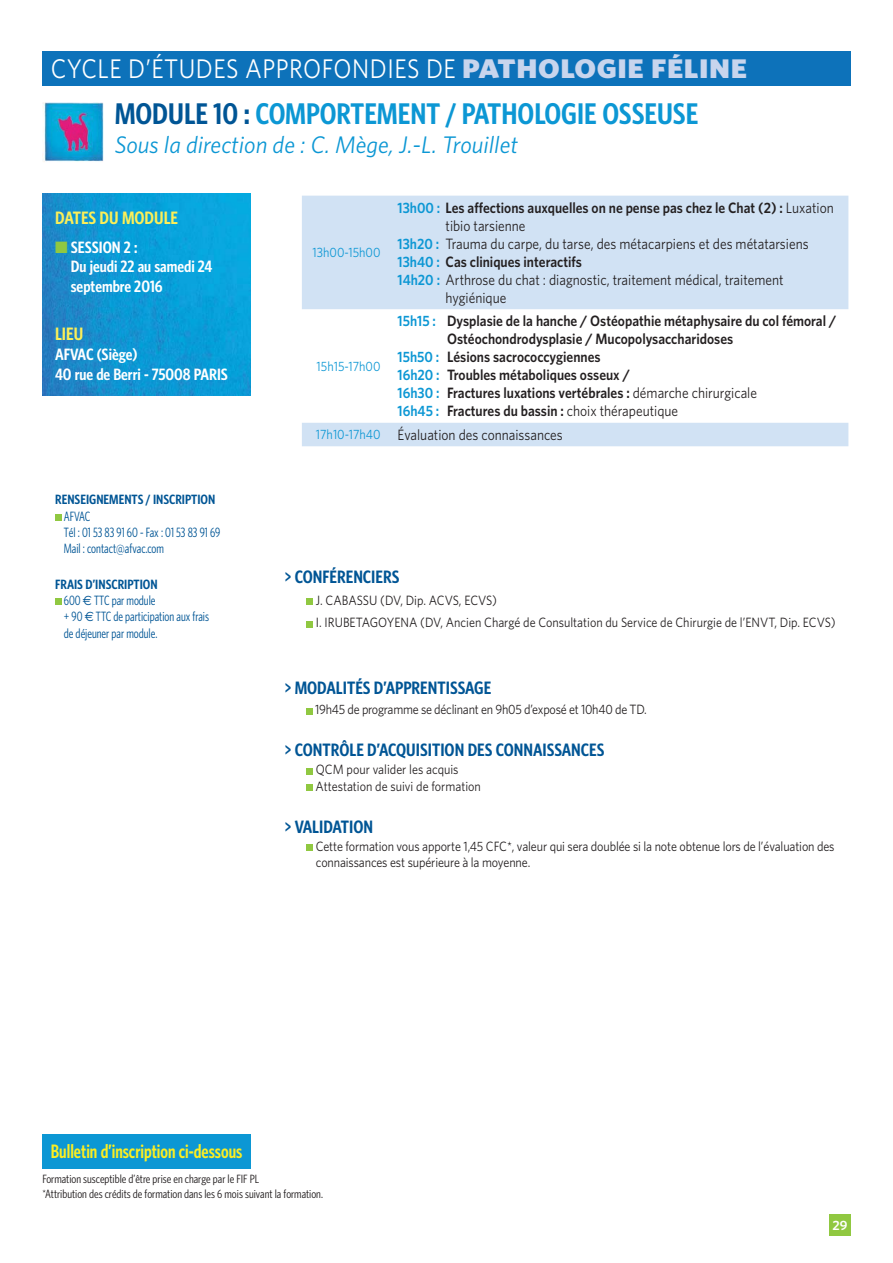
<style>
.page{position:relative;width:893px;height:1263px;background:#fff}
.page>*{position:absolute;margin:0;border:0;box-sizing:border-box;transform-origin:0 0}
.t1{font:600 30px "Whitney Condensed";color:#0c97d4}
.t2{font:27px "Whitney";letter-spacing:.02em;color:#fff;scale:.9 1}
.t3{font:italic 24px "Whitney";color:#0c97d4}
.t4{font:600 19.5px "Whitney Condensed";color:#fcee21;scale:.9 1}
.t5{font:600 18px "Whitney Condensed";color:#005595}
.t6{font:600 18px "Whitney Condensed";color:#fcef58}
.t7{font:600 16.5px/19.8px "Whitney Condensed";color:#fff}
.t8{font:600 15px "Whitney";color:#231f20;scale:.9 1}
.t9{font:15px "Whitney";color:#231f20;scale:.9 1}
.t10{font:13.5px/16.2px "Whitney";letter-spacing:-.01em;color:#231f20;scale:.9 1}
.t11{font:13.5px/16.2px "Whitney Condensed";color:#005595;scale:.9 1}
.t12{font:600 13.5px "Whitney Condensed";color:#005595}
.t13{font:13.5px "Whitney";color:#0c97d4;scale:.9 1}
.t14{font:600 13.5px "Whitney";color:#fff}
.t15{font:12px/14.4px "Whitney Condensed";color:#231f20}
.s1{font-weight:900;color:#c8d5ed}
.s2{color:#005595}
.s3{font-weight:600}
.s4{font-family:"Euro Sans"}
.s5{color:#0c97d4}
.s6{font-weight:400}
.s7{font-weight:600;color:#0c97d4}
.s8{font-size:13.5px;color:#0c97d4}
</style>
<div class="page">
<div style="left:829px;top:1215px;width:21px;height:21px;background:#90c841"></div>
<img style="left:42px;top:194px;width:209px;height:201px">
<svg style="left:302px;top:196px;width:546px;height:250px;fill:#d1e2f4"></svg>
<svg style="left:306px;top:599px;width:6px;height:6px"></svg>
<svg style="left:306px;top:621px;width:6px;height:6px"></svg>
<svg style="left:306px;top:708px;width:6px;height:6px"></svg>
<svg style="left:306px;top:768px;width:6px;height:6px"></svg>
<div style="left:306px;top:784px;width:6px;height:7px;background:#90c841"></div>
<div style="left:306px;top:844px;width:6px;height:7px;background:#90c841"></div>
<div style="left:42px;top:51px;width:808px;height:34px;background:#0d72ba"></div>
<img style="left:42px;top:102px;width:62px;height:60px">
<div style="left:55px;top:514px;width:7px;height:7px;background:#90c841"></div>
<div style="left:55px;top:599px;width:7px;height:6px;background:#90c841"></div>
<div style="left:42px;top:1134px;width:209px;height:34px;background:#0c97d4"></div>
<svg style="left:56px;top:241px;width:11px;height:12px"></svg>
<h2 class="t2" style="left:51px;top:58px;width:775px">CYCLE D’ÉTUDES APPROFONDIES DE <span class="s1">PATHOLOGIE FÉLINE</span></h2>
<h1 class="t1" style="left:115px;top:102px;width:585px"><span class="s2">MODULE 10 :</span> COMPORTEMENT / PATHOLOGIE OSSEUSE</h1>
<h3 class="t3" style="left:115px;top:135px;width:405px">Sous la direction de : C. Mège, J.-L. Trouillet</h3>
<p class="t6" style="left:55px;top:211px;width:124px">DATES DU MODULE</p>
<p class="t7" style="left:71px;top:238px;width:143px">SESSION 2 :<br>Du jeudi 22 au samedi 24 septembre 2016</p>
<p class="t6" style="left:55px;top:327px;width:30px">LIEU</p>
<p class="t7" style="left:55px;top:346px;width:174px">AFVAC (Siège)<br>40 rue de Berri - 75008 PARIS</p>
<p class="t12" style="left:55px;top:495px;width:162px">RENSEIGNEMENTS / INSCRIPTION</p>
<p class="t11" style="left:64px;top:509px;width:175px">AFVAC<br>Tél : 01 53 83 91 60 - Fax : 01 53 83 91 69<br>Mail : contact@afvac.com</p>
<p class="t11" style="left:64px;top:577px;width:163px;text-indent:-9px"><span class="s3">FRAIS D’INSCRIPTION<br></span>600 <span class="s4">€</span> TTC par module<br>+ 90 <span class="s4">€</span> TTC de participation aux frais de déjeuner par module.</p>
<p class="t13" style="left:312px;top:248px;width:77px">13h00-15h00</p>
<p class="t8" style="left:397px;top:202px;width:486px"><span class="s5">13h00 :</span> Les affections auxquelles on ne pense pas chez le Chat (2) : <span class="s6">Luxation</span></p>
<p class="t9" style="left:445px;top:220px;width:90px">tibio tarsienne</p>
<p class="t9" style="left:397px;top:238px;width:458px"><span class="s7">13h20 :</span> Trauma du carpe, du tarse, des métacarpiens et des métatarsiens</p>
<p class="t8" style="left:397px;top:256px;width:206px"><span class="s5">13h40 :</span> Cas cliniques interactifs</p>
<p class="t9" style="left:397px;top:274px;width:430px"><span class="s7">14h20 :</span> Arthrose du chat : diagnostic, traitement médical, traitement</p>
<p class="t9" style="left:445px;top:292px;width:69px">hygiénique</p>
<p class="t8" style="left:397px;top:316px;width:489px"><span class="s5">15h15 :</span> Dysplasie de la hanche / Ostéopathie métaphysaire du col fémoral /</p>
<p class="t8" style="left:447px;top:334px;width:319px">Ostéochondrodysplasie / Mucopolysaccharidoses</p>
<p class="t8" style="left:397px;top:352px;width:227px"><span class="s5">15h50 :</span> Lésions sacrococcygiennes</p>
<p class="t8" style="left:397px;top:370px;width:260px"><span class="s5">16h20 :</span> Troubles métaboliques osseux /</p>
<p class="t8" style="left:397px;top:388px;width:401px"><span class="s5">16h30 :</span> Fractures luxations vertébrales : <span class="s6">démarche chirurgicale</span></p>
<p class="t8" style="left:397px;top:406px;width:313px"><span class="s5">16h45 :</span> Fractures du bassin : <span class="s6">choix thérapeutique</span></p>
<p class="t9" style="left:316px;top:429px;width:276px"><span class="s8">17h10-17h40</span> Évaluation des connaissances</p>
<p class="t13" style="left:316px;top:361px;width:73px">15h15-17h00</p>
<p class="t5" style="left:285px;top:570px;width:116px">&gt; CONFÉRENCIERS</p>
<p class="t10" style="left:316px;top:590px;width:579px;line-height:22.2px">J. CABASSU (DV, Dip. ACVS, ECVS)<br>I. IRUBETAGOYENA (DV, Ancien Chargé de Consultation du Service de Chirurgie de l’ENVT, Dip. ECVS)</p>
<p class="t5" style="left:285px;top:681px;width:208px">&gt; MODALITÉS D’APPRENTISSAGE</p>
<p class="t10" style="left:315px;top:703px;width:370px">19h45 de programme se déclinant en 9h05 d’exposé et 10h40 de TD.</p>
<p class="t5" style="left:285px;top:744px;width:321px">&gt; CONTRÔLE D’ACQUISITION DES CONNAISSANCES</p>
<p class="t10" style="left:315px;top:763px;width:185px">QCM pour valider les acquis<br>Attestation de suivi de formation</p>
<p class="t5" style="left:285px;top:820px;width:90px">&gt; VALIDATION</p>
<p class="t10" style="left:316px;top:839px;width:577px">Cette formation vous apporte 1,45 CFC*, valeur qui sera doublée si la note obtenue lors de l’évaluation des connaissances est supérieure à la moyenne.</p>
<h3 class="t4" style="left:51px;top:1144px;width:214px">Bulletin d’inscription ci-dessous</h3>
<p class="t15" style="left:42px;top:1173px;width:282px">Formation susceptible d’être prise en charge par le FIF PL<br>*Attribution des crédits de formation dans les 6 mois suivant la formation.</p>
<p class="t14" style="left:832px;top:1220px;width:17px">29</p>
</div>
